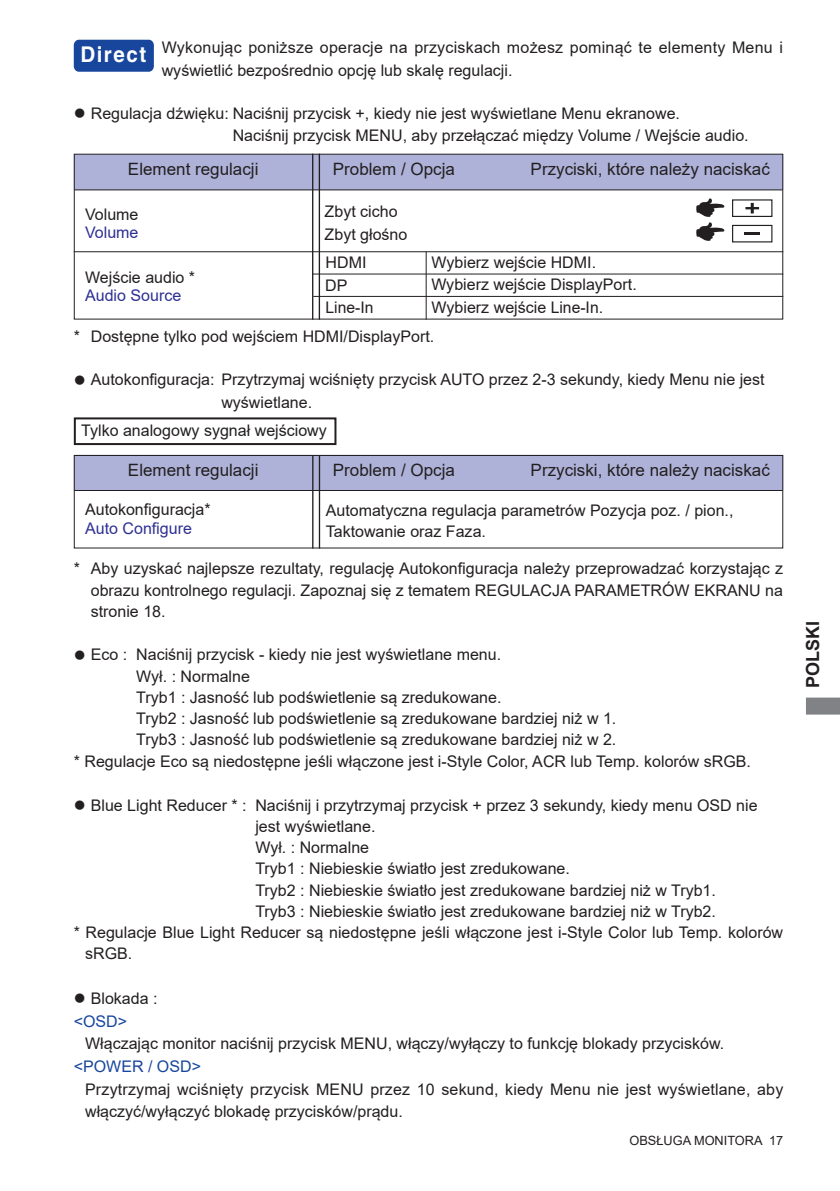
<style>
.page{position:relative;width:840px;height:1191px;background:#fff}
.page>*{position:absolute;margin:0;border:0;box-sizing:border-box;transform-origin:0 0}
.t1{font:700 21.6px "Helvetica";letter-spacing:.075em;color:#fff;scale:.95 1}
.t2{font:700 18px "Arial";color:#231f20}
.t3{font:17px "Arial";color:#231f20}
.t4{font:16px/22.6px "Arial";color:#231f20}
.t5{font:16px "Arial";color:#2e3092}
.t6{font:16px "Arial";color:#18469d}
.t7{font:12.8px "Arial";color:#231f20}
.s1{color:#18469d}
</style>
<div class="page">
<svg style="left:806px;top:697px;width:33px;height:17px"></svg>
<div style="left:74px;top:154px;width:708px;height:36px;background:#aeb2d8"></div>
<div style="left:74px;top:154px;width:708px;height:165px;border:1px solid #231f20"></div>
<hr style="left:74px;top:189px;width:708px;height:1px;background:#231f20">
<hr style="left:312px;top:154px;width:1px;height:165px;background:#231f20">
<hr style="left:318px;top:154px;width:2px;height:165px;background:#231f20">
<div style="left:74px;top:455px;width:708px;height:35px;background:#aeb2d8"></div>
<div style="left:74px;top:455px;width:708px;height:93px;border:1px solid #231f20"></div>
<hr style="left:74px;top:490px;width:708px;height:1px;background:#231f20">
<hr style="left:312px;top:455px;width:1px;height:93px;background:#231f20">
<hr style="left:318px;top:455px;width:2px;height:93px;background:#231f20">
<div style="left:75px;top:41px;width:78px;height:30px;background:#18469d;border-radius:4px"></div>
<div style="left:74px;top:40px;width:80px;height:32px;border:2px solid #18469d;border-radius:4px"></div>
<div style="left:731px;top:225px;width:41px;height:17px;border:1px solid #231f20"></div>
<svg style="left:744px;top:232px;width:15px;height:2px"></svg>
<svg style="left:696px;top:198px;width:28px;height:43px"></svg>
<div style="left:731px;top:199px;width:41px;height:18px;border:1px solid #231f20"></div>
<svg style="left:745px;top:203px;width:13px;height:10px"></svg>
<div style="left:74px;top:417px;width:262px;height:28px;border:2px solid #231f20"></div>
<hr style="left:312px;top:273px;width:470px;height:1px;background:#231f20">
<hr style="left:313px;top:296px;width:469px;height:1px;background:#231f20">
<hr style="left:74px;top:251px;width:708px;height:1px;background:#231f20">
<hr style="left:425px;top:251px;width:1px;height:68px;background:#231f20">
<h1 class="t1" style="left:80px;top:41px;width:71px">Direct</h1>
<p class="t4" style="left:162px;top:36px;width:622px">Wykonując poniższe operacje na przyciskach możesz pominąć te elementy Menu i wyświetlić bezpośrednio opcję lub skalę regulacji.</p>
<p class="t4" style="left:232px;top:102px;width:517px;text-indent:-159px">● Regulacja dźwięku: Naciśnij przycisk +, kiedy nie jest wyświetlane Menu ekranowe.<br>Naciśnij przycisk MENU, aby przełączać między Volume / Wejście audio.</p>
<p class="t3" style="left:128px;top:158px;width:132px">Element regulacji</p>
<p class="t3" style="left:333px;top:158px;width:123px">Problem / Opcja</p>
<p class="t3" style="left:530px;top:158px;width:241px">Przyciski, które należy naciskać</p>
<p class="t4" style="left:85px;top:203px;width:55px">Volume</p>
<p class="t5" style="left:85px;top:221px;width:55px">Volume</p>
<p class="t4" style="left:324px;top:200px;width:84px">Zbyt cicho<br>Zbyt głośno</p>
<p class="t4" style="left:431px;top:251px;width:166px">Wybierz wejście HDMI.</p>
<p class="t4" style="left:325px;top:251px;width:42px">HDMI</p>
<p class="t4" style="left:85px;top:265px;width:111px">Wejście audio *</p>
<p class="t5" style="left:85px;top:284px;width:98px">Audio Source</p>
<p class="t4" style="left:325px;top:274px;width:24px">DP</p>
<p class="t4" style="left:431px;top:273px;width:207px">Wybierz wejście DisplayPort.</p>
<p class="t4" style="left:74px;top:325px;width:362px">* Dostępne tylko pod wejściem HDMI/DisplayPort.</p>
<p class="t4" style="left:325px;top:296px;width:49px">Line-In</p>
<p class="t4" style="left:431px;top:296px;width:173px">Wybierz wejście Line-In.</p>
<p class="t4" style="left:221px;top:368px;width:544px;text-indent:-147px">● Autokonfiguracja: Przytrzymaj wciśnięty przycisk AUTO przez 2-3 sekundy, kiedy Menu nie jest wyświetlane.</p>
<p class="t4" style="left:81px;top:419px;width:247px">Tylko analogowy sygnał wejściowy</p>
<p class="t3" style="left:128px;top:458px;width:132px">Element regulacji</p>
<p class="t3" style="left:333px;top:458px;width:123px">Problem / Opcja</p>
<p class="t3" style="left:530px;top:458px;width:241px">Przyciski, które należy naciskać</p>
<p class="t4" style="left:85px;top:498px;width:127px">Autokonfiguracja*</p>
<p class="t5" style="left:85px;top:517px;width:108px">Auto Configure</p>
<p class="t4" style="left:325px;top:499px;width:409px;line-height:21.2px">Automatyczna regulacja parametrów Pozycja poz. / pion.,<br>Taktowanie oraz Faza.</p>
<p class="t4" style="left:91px;top:558px;width:693px;line-height:21.2px;text-align:justify;text-indent:-17px">* Aby uzyskać najlepsze rezultaty, regulację Autokonfiguracja należy przeprowadzać korzystając z obrazu kontrolnego regulacji. Zapoznaj się z tematem REGULACJA PARAMETRÓW EKRANU na stronie 18.</p>
<p class="t4" style="left:74px;top:643px;width:428px">● Eco : Naciśnij przycisk - kiedy nie jest wyświetlane menu.</p>
<p class="t4" style="left:136px;top:664px;width:115px">Wył. : Normalne</p>
<p class="t4" style="left:136px;top:686px;width:366px">Tryb1 : Jasność lub podświetlenie są zredukowane.</p>
<p class="t4" style="left:136px;top:707px;width:481px">Tryb2 : Jasność lub podświetlenie są zredukowane bardziej niż w 1.</p>
<p class="t4" style="left:136px;top:728px;width:481px">Tryb3 : Jasność lub podświetlenie są zredukowane bardziej niż w 2.</p>
<p class="t4" style="left:74px;top:749px;width:678px">* Regulacje Eco są niedostępne jeśli włączone jest i-Style Color, ACR lub Temp. kolorów sRGB.</p>
<p class="t4" style="left:74px;top:793px;width:685px">● Blue Light Reducer * : Naciśnij i przytrzymaj przycisk + przez 3 sekundy, kiedy menu OSD nie</p>
<p class="t4" style="left:255px;top:815px;width:122px">jest wyświetlane.</p>
<p class="t4" style="left:255px;top:836px;width:115px">Wył. : Normalne</p>
<p class="t4" style="left:255px;top:857px;width:316px">Tryb1 : Niebieskie światło jest zredukowane.</p>
<p class="t4" style="left:255px;top:878px;width:462px">Tryb2 : Niebieskie światło jest zredukowane bardziej niż w Tryb1.</p>
<p class="t4" style="left:255px;top:900px;width:462px">Tryb3 : Niebieskie światło jest zredukowane bardziej niż w Tryb2.</p>
<p class="t4" style="left:74px;top:921px;width:710px">* Regulacje Blue Light Reducer są niedostępne jeśli włączone jest i-Style Color lub Temp. kolorów</p>
<p class="t4" style="left:85px;top:942px;width:49px">sRGB.</p>
<p class="t4" style="left:74px;top:987px;width:85px">● Blokada : <span class="s1">&lt;OSD&gt;</span></p>
<p class="t4" style="left:85px;top:1032px;width:640px">Włączając monitor naciśnij przycisk MENU, włączy/wyłączy to funkcję blokady przycisków.</p>
<p class="t6" style="left:74px;top:1055px;width:129px">&lt;POWER / OSD&gt;</p>
<p class="t4" style="left:85px;top:1077px;width:699px">Przytrzymaj wciśnięty przycisk MENU przez 10 sekund, kiedy Menu nie jest wyświetlane, aby włączyć/wyłączyć blokadę przycisków/prądu.</p>
<p class="t7" style="left:629px;top:1131px;width:155px">OBSŁUGA MONITORA 17</p>
<p class="t2" style="left:799px;top:688px;width:69px;rotate:-90deg">POLSKI</p>
</div>
